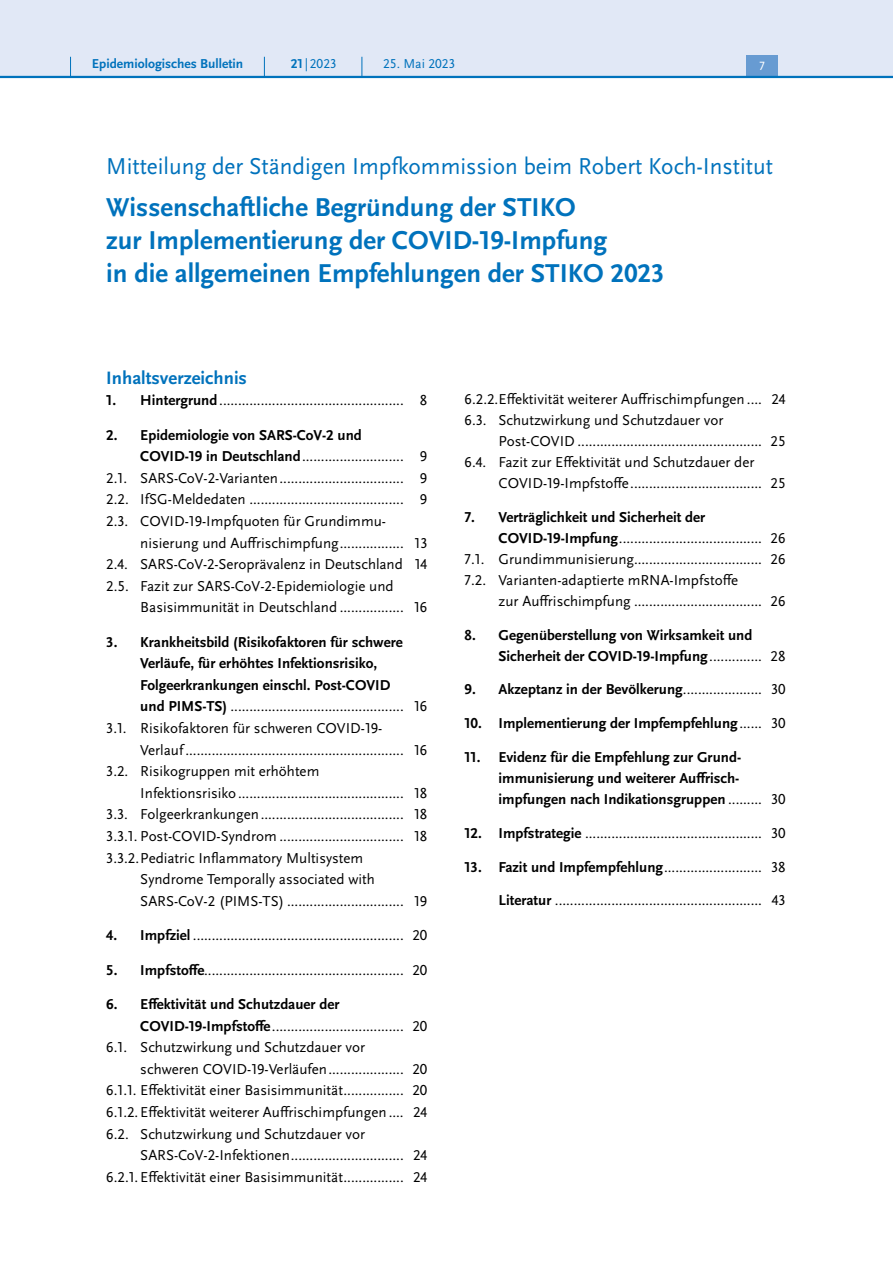
<style>
.page{position:relative;width:893px;height:1263px;background:#fff}
.page>*{position:absolute;margin:0;border:0;box-sizing:border-box;transform-origin:0 0}
.H2{font:700 27px/33px "Scala Sans Pro";color:#0072bc}
.H2_-_Unterzeile{font:24px "Scala Sans Pro";color:#0072bc}
.H3_-_Neu{font:700 18.75px "Scala Sans Pro";color:#0072bc}
.STIKO-Inhalt{font:15px/21.6px "Scala Sans Pro";color:#000}
.STIKO-Inhalt-2{font:700 15px/21.6px "Scala Sans Pro";color:#000}
.t1{font:700 13.5px "Scala Sans Pro";color:#0072bc}
.t2{font:13.5px "Scala Sans Pro";color:#0072bc}
.t3{font:12.45px "Scala Sans Pro";color:#fff}
.s1{font-weight:700}
.s2{font-weight:400}
</style>
<div class="page">
<div style="left:0;top:0;width:893px;height:77px;background:#e1e8f6"></div>
<div style="left:746px;top:55px;width:32px;height:21px;background:#679bd2"></div>
<hr style="left:0;top:76px;width:893px;height:2px;background:#0072bc">
<svg style="left:70px;top:57px;width:1px;height:19px"></svg>
<svg style="left:264px;top:57px;width:1px;height:19px"></svg>
<svg style="left:362px;top:57px;width:1px;height:19px"></svg>
<p class="t1" style="left:92px;top:55px;width:153px">Epidemiologisches Bulletin</p>
<p class="t2" style="left:291px;top:55px;width:47px"><span class="s1">21</span> |2023</p>
<p class="t2" style="left:383px;top:55px;width:73px">25. Mai 2023</p>
<p class="t3" style="left:759px;top:59px;width:7px">7</p>
<p class="H2_-_Unterzeile" style="left:106px;top:152px;width:668px">Mitteilung der Ständigen Impfkommission beim Robert Koch-Institut</p>
<h2 class="H2" style="left:106px;top:190px;width:560px">Wissenschaftliche Begründung der STIKO<br>zur Implementierung der COVID-19-Impfung<br>in die allgemeinen Empfehlungen der STIKO 2023</h2>
<h1 class="H3_-_Neu" style="left:106px;top:366px;width:142px">Inhaltsverzeichnis</h1>
<p class="STIKO-Inhalt" style="left:106px;top:389px;width:323px"><span class="s1">1. Hintergrund</span>................................................. 8</p>
<p class="STIKO-Inhalt-2" style="left:140px;top:424px;width:289px;text-indent:-34px">2. Epidemiologie von SARS-CoV-2 und<br>COVID-19 in Deutschland<span class="s2">........................... 9</span></p>
<p class="STIKO-Inhalt" style="left:106px;top:467px;width:323px">2.1. SARS-CoV-2-Varianten................................. 9</p>
<p class="STIKO-Inhalt" style="left:106px;top:489px;width:323px">2.2. IfSG-Meldedaten ......................................... 9</p>
<p class="STIKO-Inhalt" style="left:140px;top:510px;width:289px;text-indent:-34px">2.3. COVID-19-Impfquoten für Grundimmu&shy;nisierung und Auffrischimpfung................. 13</p>
<p class="STIKO-Inhalt" style="left:106px;top:553px;width:323px">2.4. SARS-CoV-2-Seroprävalenz in Deutschland 14</p>
<p class="STIKO-Inhalt" style="left:140px;top:575px;width:289px;text-indent:-34px">2.5. Fazit zur SARS-CoV-2-Epidemiologie und<br>Basisimmunität in Deutschland ................. 16</p>
<p class="STIKO-Inhalt-2" style="left:140px;top:631px;width:289px;text-indent:-34px">3. Krankheitsbild (Risikofaktoren für schwere Verläufe, für erhöhtes Infektionsrisiko, Folgeerkrankungen einschl. Post-COVID<br>und PIMS-TS) <span class="s2">.............................................. 16</span></p>
<p class="STIKO-Inhalt" style="left:140px;top:717px;width:289px;text-indent:-34px">3.1. Risikofaktoren für schweren COVID-19-<br>Verlauf.......................................................... 16</p>
<p class="STIKO-Inhalt" style="left:140px;top:760px;width:289px;text-indent:-34px">3.2. Risikogruppen mit erhöhtem<br>Infektionsrisiko............................................ 18</p>
<p class="STIKO-Inhalt" style="left:106px;top:804px;width:323px">3.3. Folgeerkrankungen...................................... 18</p>
<p class="STIKO-Inhalt" style="left:106px;top:825px;width:323px">3.3.1. Post-COVID-Syndrom ................................. 18</p>
<p class="STIKO-Inhalt" style="left:140px;top:847px;width:289px;text-indent:-34px">3.3.2.Pediatric Inflammatory Multisystem<br>Syndrome Temporally associated with<br>SARS-CoV-2 (PIMS-TS) ............................... 19</p>
<p class="STIKO-Inhalt" style="left:106px;top:924px;width:323px"><span class="s1">4. Impfziel</span> ........................................................ 20</p>
<p class="STIKO-Inhalt" style="left:106px;top:959px;width:323px"><span class="s1">5. Impfstoffe</span>..................................................... 20</p>
<p class="STIKO-Inhalt-2" style="left:140px;top:993px;width:289px;text-indent:-34px">6. Effektivität und Schutzdauer der<br>COVID-19-Impfstoffe<span class="s2">................................... 20</span></p>
<p class="STIKO-Inhalt" style="left:140px;top:1036px;width:289px;text-indent:-34px">6.1. Schutzwirkung und Schutzdauer vor schweren COVID-19-Verläufen.................... 20</p>
<p class="STIKO-Inhalt" style="left:106px;top:1079px;width:323px">6.1.1. Effektivität einer Basisimmunität................ 20</p>
<p class="STIKO-Inhalt" style="left:106px;top:1101px;width:323px">6.1.2.Effektivität weiterer Auffrischimpfungen .... 24</p>
<p class="STIKO-Inhalt" style="left:140px;top:1123px;width:289px;text-indent:-34px">6.2. Schutzwirkung und Schutzdauer vor<br>SARS-CoV-2-Infektionen.............................. 24</p>
<p class="STIKO-Inhalt" style="left:106px;top:1166px;width:323px">6.2.1.Effektivität einer Basisimmunität................ 24</p>
<p class="STIKO-Inhalt" style="left:465px;top:388px;width:323px">6.2.2.Effektivität weiterer Auffrischimpfungen .... 24</p>
<p class="STIKO-Inhalt" style="left:499px;top:410px;width:289px;line-height:21px;text-indent:-34px">6.3. Schutzwirkung und Schutzdauer vor<br>Post-COVID ................................................. 25</p>
<p class="STIKO-Inhalt" style="left:499px;top:452px;width:289px;line-height:21px;text-indent:-34px">6.4. Fazit zur Effektivität und Schutzdauer der<br>COVID-19-Impfstoffe................................... 25</p>
<p class="STIKO-Inhalt-2" style="left:499px;top:507px;width:289px;line-height:21px;text-indent:-34px">7. Verträglichkeit und Sicherheit der<br>COVID-19-Impfung<span class="s2">...................................... 26</span></p>
<p class="STIKO-Inhalt" style="left:465px;top:548px;width:323px">7.1. Grundimmunisierung.................................. 26</p>
<p class="STIKO-Inhalt" style="left:499px;top:569px;width:289px;line-height:21px;text-indent:-34px">7.2. Varianten-adaptierte mRNA-Impfstoffe<br>zur Auffrischimpfung .................................. 26</p>
<p class="STIKO-Inhalt-2" style="left:499px;top:624px;width:289px;line-height:21px;text-indent:-34px">8. Gegenüberstellung von Wirksamkeit und<br>Sicherheit der COVID-19-Impfung<span class="s2">.............. 28</span></p>
<p class="STIKO-Inhalt-2" style="left:465px;top:679px;width:323px">9. Akzeptanz in der Bevölkerung<span class="s2">..................... 30</span></p>
<p class="STIKO-Inhalt-2" style="left:465px;top:712px;width:323px">10. Implementierung der Impfempfehlung<span class="s2">...... 30</span></p>
<p class="STIKO-Inhalt-2" style="left:499px;top:747px;width:289px;line-height:21px;text-indent:-34px">11. Evidenz für die Empfehlung zur Grund&shy;immunisierung und weiterer Auffrisch&shy;impfungen nach Indikationsgruppen <span class="s2">......... 30</span></p>
<p class="STIKO-Inhalt" style="left:465px;top:822px;width:323px"><span class="s1">12. Impfstrategie</span> ............................................... 30</p>
<p class="STIKO-Inhalt" style="left:465px;top:856px;width:323px"><span class="s1">13. Fazit und Impfempfehlung</span>.......................... 38</p>
<p class="STIKO-Inhalt" style="left:499px;top:889px;width:289px"><span class="s1">Literatur</span> ....................................................... 43</p>
</div>
